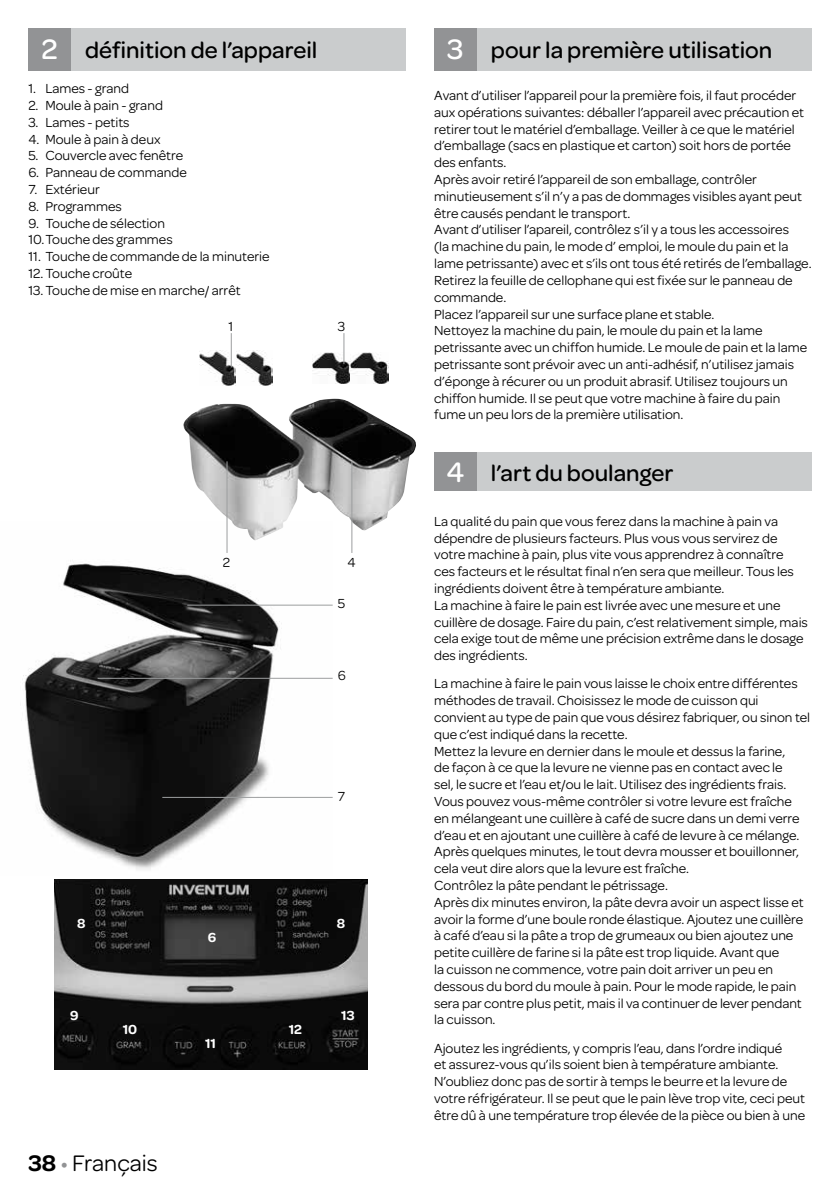
<style>
.page{position:relative;width:840px;height:1191px;background:#fff}
.page>*{position:absolute;margin:0;border:0;box-sizing:border-box;transform-origin:0 0}
.t1{font:500 24px "Omnes";color:#000}
.t2{font:24px "Omnes";color:#000}
.t3{font:14px/16.8px "Omnes";color:#000}
.t4{font:600 14px "Omnes";color:#fff}
.s1{font-size:30px;color:#fff}
.s2{font-weight:600}
.s3{color:#929395}
</style>
<div class="page">
<div style="left:57px;top:28px;width:348px;height:43px;background:#cacccd"></div>
<div style="left:28px;top:28px;width:43px;height:43px;background:#929395"></div>
<div style="left:462px;top:28px;width:349px;height:43px;background:#cacccd"></div>
<div style="left:434px;top:28px;width:42px;height:43px;background:#929395"></div>
<div style="left:462px;top:452px;width:349px;height:39px;background:#cacccd"></div>
<div style="left:434px;top:452px;width:42px;height:39px;background:#929395"></div>
<img style="left:23px;top:540px;width:309px;height:330px">
<img style="left:55px;top:880px;width:312px;height:189px">
<img style="left:183px;top:398px;width:233px;height:142px">
<img style="left:312px;top:353px;width:76px;height:30px">
<img style="left:200px;top:351px;width:72px;height:34px">
<hr style="left:226px;top:461px;width:1px;height:92px;background:#9c9e9f">
<hr style="left:351px;top:461px;width:1px;height:92px;background:#9c9e9f">
<hr style="left:231px;top:333px;width:1px;height:34px;background:#9c9e9f">
<hr style="left:343px;top:333px;width:1px;height:31px;background:#9c9e9f">
<hr style="left:98px;top:678px;width:234px;height:1px;background:#9c9e9f">
<hr style="left:187px;top:604px;width:145px;height:1px;background:#9c9e9f">
<hr style="left:162px;top:797px;width:170px;height:1px;background:#9c9e9f">
<h1 class="t1" style="left:42px;top:33px;width:277px"><span class="s1">2</span> définition de l’appareil</h1>
<h1 class="t1" style="left:447px;top:33px;width:326px"><span class="s1">3</span> pour la première utilisation</h1>
<p class="t3" style="left:434px;top:86px;width:379px">Avant d’utiliser l’appareil pour la première fois, il faut procéder aux opérations suivantes: déballer l’appareil avec précaution et retirer tout le matériel d’emballage. Veiller à ce que le matériel d’emballage (sacs en plastique et carton) soit hors de portée des enfants.<br>Après avoir retiré l’appareil de son emballage, contrôler minutieusement s’il n’y a pas de dommages visibles ayant peut être causés pendant le transport.<br>Avant d’utiliser l’apareil, contrôlez s’il y a tous les accessoires<br>(la machine du pain, le mode d’ emploi, le moule du pain et la lame petrissante) avec et s’ils ont tous été retirés de l’emballage.<br>Retirez la feuille de cellophane qui est fixée sur le panneau de commande.<br>Placez l’appareil sur une surface plane et stable.<br>Nettoyez la machine du pain, le moule du pain et la lame petrissante avec un chiffon humide. Le moule de pain et la lame petrissante sont prévoir avec un anti-adhésif, n’utilisez jamais d’éponge à récurer ou un produit abrasif. Utilisez toujours un chiffon humide. Il se peut que votre machine à faire du pain fume un peu lors de la première utilisation.</p>
<p class="t3" style="left:28px;top:79px;width:102px">1. Lames - grand</p>
<p class="t3" style="left:28px;top:96px;width:136px">2. Moule à pain - grand</p>
<p class="t3" style="left:28px;top:113px;width:103px">3. Lames - petits</p>
<p class="t3" style="left:28px;top:130px;width:134px">4. Moule à pain à deux</p>
<p class="t3" style="left:28px;top:146px;width:156px">5. Couvercle avec fenêtre</p>
<p class="t3" style="left:28px;top:163px;width:160px">6. Panneau de commande</p>
<p class="t3" style="left:28px;top:180px;width:73px">7. Extérieur</p>
<p class="t3" style="left:28px;top:197px;width:95px">8. Programmes</p>
<p class="t3" style="left:28px;top:214px;width:146px">9. Touche de sélection<br>10.Touche des grammes</p>
<p class="t3" style="left:28px;top:247px;width:242px">11. Touche de commande de la minuterie<br>12.Touche croûte</p>
<p class="t3" style="left:28px;top:281px;width:214px">13. Touche de mise en marche/ arrêt</p>
<p class="t3" style="left:228px;top:317px;width:6px">1</p>
<p class="t3" style="left:337px;top:317px;width:9px">3</p>
<p class="t3" style="left:223px;top:553px;width:9px">2</p>
<p class="t3" style="left:347px;top:553px;width:10px">4</p>
<p class="t3" style="left:337px;top:594px;width:9px">5</p>
<p class="t3" style="left:337px;top:666px;width:10px">6</p>
<p class="t3" style="left:337px;top:787px;width:9px">7</p>
<p class="t4" style="left:77px;top:913px;width:10px">8</p>
<p class="t4" style="left:337px;top:913px;width:10px">8</p>
<p class="t4" style="left:208px;top:927px;width:10px">6</p>
<p class="t4" style="left:70px;top:1005px;width:10px">9</p>
<p class="t4" style="left:341px;top:1005px;width:15px">13</p>
<p class="t4" style="left:205px;top:1033px;width:12px">11</p>
<p class="t4" style="left:123px;top:1019px;width:16px">10</p>
<p class="t4" style="left:288px;top:1019px;width:15px">12</p>
<h1 class="t2" style="left:28px;top:1146px;width:131px"><span class="s2">38</span> <span class="s3">•</span> Français</h1>
<h1 class="t1" style="left:446px;top:456px;width:228px"><span class="s1">4</span> l’art du boulanger</h1>
<p class="t3" style="left:434px;top:512px;width:375px">La qualité du pain que vous ferez dans la machine à pain va dépendre de plusieurs facteurs. Plus vous vous servirez de votre machine à pain, plus vite vous apprendrez à connaître ces facteurs et le résultat final n’en sera que meilleur. Tous les ingrédients doivent être à température ambiante.<br>La machine à faire le pain est livrée avec une mesure et une cuillère de dosage. Faire du pain, c’est relativement simple, mais cela exige tout de même une précision extrême dans le dosage des ingrédients.</p>
<p class="t3" style="left:434px;top:674px;width:377px">La machine à faire le pain vous laisse le choix entre différentes méthodes de travail. Choisissez le mode de cuisson qui convient au type de pain que vous désirez fabriquer, ou sinon tel que c’est indiqué dans la recette.<br>Mettez la levure en dernier dans le moule et dessus la farine,<br>de façon à ce que la levure ne vienne pas en contact avec le<br>sel, le sucre et l’eau et/ou le lait. Utilisez des ingrédients frais.<br>Vous pouvez vous-même contrôler si votre levure est fraîche en mélangeant une cuillère à café de sucre dans un demi verre d’eau et en ajoutant une cuillère à café de levure à ce mélange.<br>Après quelques minutes, le tout devra mousser et bouillonner, cela veut dire alors que la levure est fraîche.<br>Contrôlez la pâte pendant le pétrissage.<br>Après dix minutes environ, la pâte devra avoir un aspect lisse et avoir la forme d’une boule ronde élastique. Ajoutez une cuillère à café d’eau si la pâte a trop de grumeaux ou bien ajoutez une petite cuillère de farine si la pâte est trop liquide. Avant que<br>la cuisson ne commence, votre pain doit arriver un peu en dessous du bord du moule à pain. Pour le mode rapide, le pain sera par contre plus petit, mais il va continuer de lever pendant la cuisson.</p>
<p class="t3" style="left:434px;top:1038px;width:372px">Ajoutez les ingrédients, y compris l’eau, dans l’ordre indiqué<br>et assurez-vous qu’ils soient bien à température ambiante.<br>N’oubliez donc pas de sortir à temps le beurre et la levure de votre réfrigérateur. Il se peut que le pain lève trop vite, ceci peut être dû à une température trop élevée de la pièce ou bien à une</p>
</div>
